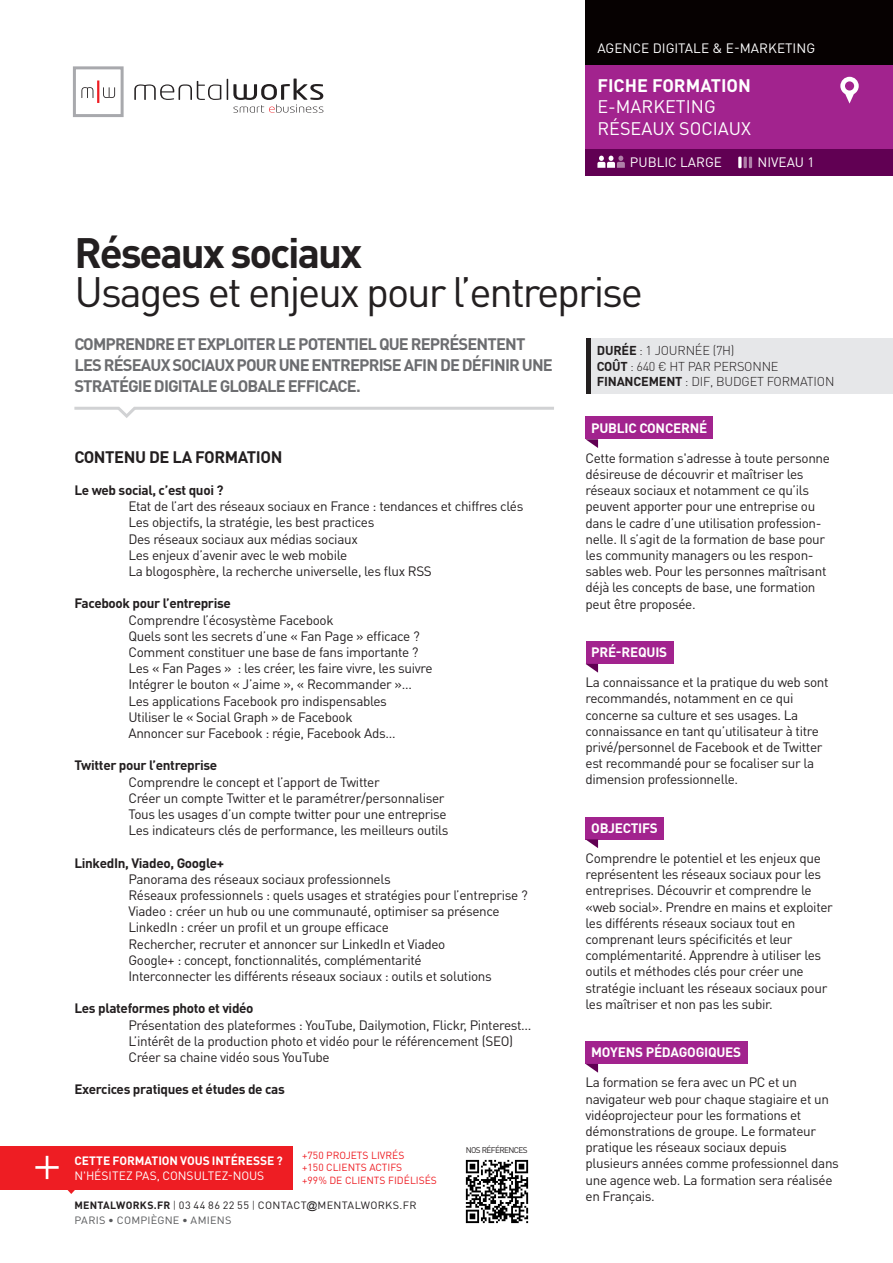
<style>
.page{position:relative;width:893px;height:1263px;background:#fff}
.page>*{position:absolute;margin:0;border:0;box-sizing:border-box;transform-origin:0 0}
.t1{font:300 57px "DIN Pro";color:#fff}
.t2{font:42px "DIN Pro";letter-spacing:-.05em;color:#231f20}
.t3{font:700 42px "DIN Pro";letter-spacing:-.05em;color:#231f20}
.t4{font:18px/21.6px "DIN Pro";color:#fff}
.t5{font:700 18px "DIN Pro";color:#fff}
.t6{font:700 16.5px/21px "DIN Pro";letter-spacing:-.05em;color:#6c6d70}
.t7{font:700 16.5px "DIN Pro";letter-spacing:-.025em;color:#231f20}
.t8{font:13.5px/16.2px "DIN Pro";letter-spacing:-.025em;color:#231f20}
.t9{font:700 13.5px "DIN Pro";letter-spacing:-.025em;color:#231f20}
.t10{font:700 13.5px "DIN Pro";letter-spacing:-.015em;color:#fff}
.t11{font:13.5px "DIN Pro";color:#fff}
.t12{font:300 12.75px/15.8px "DIN Pro";letter-spacing:-.015em;color:#231f20}
.t13{font:700 12px "DIN Pro";letter-spacing:-.005em;color:#fff}
.t14{font:12px "DIN Pro";color:#fff}
.t15{font:10.5px/15px "DIN Pro";letter-spacing:.025em;color:#231f20;scale:1.04 1}
.t16{font:10.2px/12.3px "DIN Pro";color:#ee1d23}
.t17{font:8.25px "DIN Pro";letter-spacing:-.07em;color:#231f20}
.s1{font-weight:700}
.s2{font-weight:300}
.s3{font-family:"Arial"}
.s4{color:#57585a}
</style>
<div class="page">
<div style="left:585px;top:417px;width:128px;height:22px;background:#a2238e"></div>
<svg style="left:585px;top:439px;width:13px;height:9px"></svg>
<div style="left:585px;top:641px;width:88px;height:23px;background:#a2238e"></div>
<svg style="left:586px;top:664px;width:12px;height:9px"></svg>
<div style="left:585px;top:817px;width:79px;height:22px;background:#a2238e"></div>
<svg style="left:585px;top:839px;width:13px;height:9px"></svg>
<div style="left:585px;top:1041px;width:163px;height:23px;background:#a2238e"></div>
<svg style="left:586px;top:1064px;width:12px;height:9px"></svg>
<div style="left:585px;top:65px;width:308px;height:84px;background:#a2238e"></div>
<div style="left:585px;top:149px;width:308px;height:27px;background:#610053"></div>
<div style="left:585px;top:0;width:308px;height:65px;background:#060101"></div>
<div style="left:0;top:1146px;width:292px;height:44px;background:#ee1d23"></div>
<svg style="left:134px;top:81px;width:87px;height:19px"></svg>
<svg style="left:227px;top:79px;width:96px;height:34px"></svg>
<hr style="left:97px;top:80px;width:2px;height:23px;background:#ee1d23">
<div style="left:73px;top:66px;width:51px;height:51px;border:3px solid #a8a9ad"></div>
<svg style="left:81px;top:87px;width:12px;height:11px"></svg>
<svg style="left:103px;top:87px;width:12px;height:11px"></svg>
<svg style="left:67px;top:1190px;width:8px;height:4px"></svg>
<img style="left:465px;top:1159px;width:64px;height:65px">
<svg style="left:74px;top:406px;width:480px;height:12px"></svg>
<svg style="left:840px;top:77px;width:19px;height:27px"></svg>
<svg style="left:738px;top:157px;width:4px;height:11px"></svg>
<svg style="left:744px;top:157px;width:8px;height:11px"></svg>
<svg style="left:597px;top:156px;width:28px;height:12px"></svg>
<div style="left:591px;top:338px;width:302px;height:56px;background:#e6e7e9"></div>
<div style="left:586px;top:338px;width:5px;height:56px;background:#231f20"></div>
<p class="t11" style="left:597px;top:39px;width:219px">AGENCE DIGITALE &amp; E-MARKETING</p>
<h3 class="t5" style="left:597px;top:73px;width:155px">FICHE FORMATION</h3>
<h3 class="t4" style="left:597px;top:95px;width:155px">E-MARKETING<br>RÉSEAUX SOCIAUX</h3>
<p class="t11" style="left:630px;top:153px;width:93px">PUBLIC LARGE</p>
<p class="t11" style="left:757px;top:153px;width:59px">NIVEAU 1</p>
<h1 class="t1" style="left:32px;top:1123px;width:31px">+</h1>
<h2 class="t3" style="left:74px;top:224px;width:289px">Réseaux sociaux</h2>
<h2 class="t2" style="left:74px;top:263px;width:570px">Usages et enjeux pour l’entreprise</h2>
<p class="t6" style="left:74px;top:333px;width:480px">COMPRENDRE ET EXPLOITER LE POTENTIEL QUE REPRÉSENTENT<br>LES RÉSEAUX SOCIAUX POUR UNE ENTREPRISE AFIN DE DÉFINIR UNE<br>STRATÉGIE DIGITALE GLOBALE EFFICACE.</p>
<p class="t7" style="left:74px;top:445px;width:210px">CONTENU DE LA FORMATION</p>
<p class="t9" style="left:74px;top:481px;width:151px">Le web social, c’est quoi ?</p>
<p class="t8" style="left:128px;top:498px;width:396px">Etat de l’art des réseaux sociaux en France : tendances et chiffres clés Les objectifs, la stratégie, les best practices<br>Des réseaux sociaux aux médias sociaux<br>Les enjeux d’avenir avec le web mobile<br>La blogosphère, la recherche universelle, les flux RSS</p>
<p class="t9" style="left:74px;top:594px;width:158px">Facebook pour l’entreprise</p>
<p class="t8" style="left:128px;top:611px;width:306px">Comprendre l’écosystème Facebook<br>Quels sont les secrets d’une « Fan Page » efficace ?<br>Comment constituer une base de fans importante ?<br>Les « Fan Pages » : les créer, les faire vivre, les suivre Intégrer le bouton « J’aime », « Recommander »… Les applications Facebook pro indispensables<br>Utiliser le « Social Graph » de Facebook<br>Annoncer sur Facebook : régie, Facebook Ads…</p>
<p class="t9" style="left:74px;top:756px;width:144px">Twitter pour l’entreprise</p>
<p class="t8" style="left:128px;top:773px;width:322px">Comprendre le concept et l’apport de Twitter<br>Créer un compte Twitter et le paramétrer/personnaliser Tous les usages d’un compte twitter pour une entreprise Les indicateurs clés de performance, les meilleurs outils</p>
<p class="t9" style="left:74px;top:853px;width:151px">LinkedIn, Viadeo, Google+</p>
<p class="t8" style="left:128px;top:870px;width:401px">Panorama des réseaux sociaux professionnels<br>Réseaux professionnels : quels usages et stratégies pour l’entreprise ?<br>Viadeo : créer un hub ou une communauté, optimiser sa présence LinkedIn : créer un profil et un groupe efficace<br>Rechercher, recruter et annoncer sur LinkedIn et Viadeo<br>Google+ : concept, fonctionnalités, complémentarité<br>Interconnecter les différents réseaux sociaux : outils et solutions</p>
<p class="t9" style="left:74px;top:999px;width:181px">Les plateformes photo et vidéo</p>
<p class="t8" style="left:128px;top:1016px;width:405px">Présentation des plateformes : YouTube, Dailymotion, Flickr, Pinterest...<br>L’intérêt de la production photo et vidéo pour le référencement (SEO)<br>Créer sa chaine vidéo sous YouTube</p>
<p class="t9" style="left:74px;top:1080px;width:212px">Exercices pratiques et études de cas</p>
<p class="t16" style="left:302px;top:1149px;width:136px">+750 PROJETS LIVRÉS<br>+150 CLIENTS ACTIFS<br>+99% DE CLIENTS FIDÉLISÉS</p>
<p class="t13" style="left:74px;top:1152px;width:210px">CETTE FORMATION VOUS INTÉRESSE ?</p>
<p class="t14" style="left:74px;top:1167px;width:191px">N'HÉSITEZ PAS, CONSULTEZ-NOUS</p>
<p class="t15" style="left:74px;top:1197px;width:330px"><span class="s1">MENTALWORKS.FR</span> <span class="s2">|</span> 03 44 86 22 55 <span class="s2">|</span> CONTACT<span class="s3">@</span>MENTALWORKS.FR<br><span class="s4">PARIS • COMPIÈGNE • AMIENS</span></p>
<p class="t17" style="left:466px;top:1145px;width:63px">NOS RÉFÉRENCES</p>
<p class="t12" style="left:597px;top:342px;width:239px"><span class="s1">DURÉE</span> : 1 JOURNÉE (7H)<br><span class="s1">COÛT</span> : 640 € HT PAR PERSONNE<br><span class="s1">FINANCEMENT</span> : DIF, BUDGET FORMATION</p>
<p class="t10" style="left:591px;top:419px;width:118px">PUBLIC CONCERNÉ</p>
<p class="t8" style="left:585px;top:449px;width:246px">Cette formation s'adresse à toute personne désireuse de découvrir et maîtriser les réseaux sociaux et notamment ce qu’ils peuvent apporter pour une entreprise ou dans le cadre d’une utilisation profession&shy;nelle. Il s’agit de la formation de base pour les community managers ou les respon&shy;sables web. Pour les personnes maîtrisant déjà les concepts de base, une formation peut être proposée.</p>
<p class="t10" style="left:591px;top:643px;width:78px">PRÉ-REQUIS</p>
<p class="t8" style="left:585px;top:674px;width:245px">La connaissance et la pratique du web sont recommandés, notamment en ce qui concerne sa culture et ses usages. La connaissance en tant qu’utilisateur à titre privé/personnel de Facebook et de Twitter est recommandé pour se focaliser sur la dimension professionnelle.</p>
<p class="t10" style="left:591px;top:819px;width:68px">OBJECTIFS</p>
<p class="t8" style="left:585px;top:849px;width:249px">Comprendre le potentiel et les enjeux que représentent les réseaux sociaux pour les entreprises. Découvrir et comprendre le «web social». Prendre en mains et exploiter les différents réseaux sociaux tout en comprenant leurs spécificités et leur complémentarité. Apprendre à utiliser les outils et méthodes clés pour créer une stratégie incluant les réseaux sociaux pour les maîtriser et non pas les subir.</p>
<p class="t10" style="left:591px;top:1043px;width:152px">MOYENS PÉDAGOGIQUES</p>
<p class="t8" style="left:585px;top:1074px;width:255px">La formation se fera avec un PC et un navigateur web pour chaque stagiaire et un vidéoprojecteur pour les formations et démonstrations de groupe. Le formateur pratique les réseaux sociaux depuis plusieurs années comme professionnel dans une agence web. La formation sera réalisée en Français.</p>
</div>
